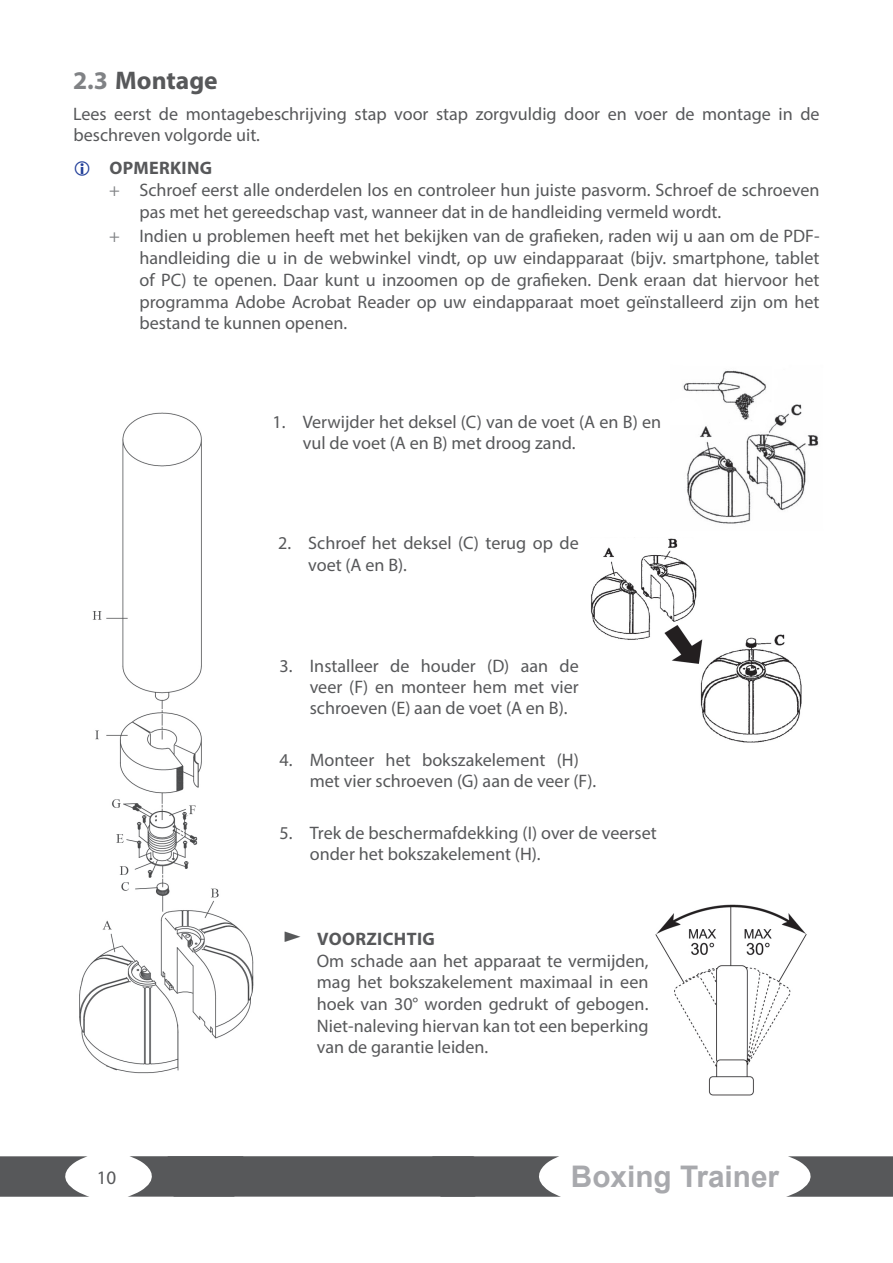
<style>
.page{position:relative;width:893px;height:1263px;background:#fff}
.page>*{position:absolute;margin:0;border:0;box-sizing:border-box;transform-origin:0 0}
.t1{font:700 29.7px "Arial";color:#a8a9ad}
.t2{font:700 25.5px "Myriad Pro";color:#57585a}
.t3{font:19.05px "Myriad Pro";color:#57585a}
.Text_Hinweise{font:18.15px/21.8px "Myriad Pro";color:#57585a}
.t4{font:700 18.15px "Myriad Pro";letter-spacing:.02em;color:#57585a}
.s1{color:#808285}
</style>
<div class="page">
<img style="left:683px;top:370px;width:136px;height:154px">
<img style="left:591px;top:538px;width:211px;height:205px">
<img style="left:79px;top:412px;width:175px;height:662px">
<img style="left:655px;top:904px;width:152px;height:192px">
<svg style="left:0;top:1156px;width:89px;height:41px"></svg>
<svg style="left:786px;top:1156px;width:107px;height:41px"></svg>
<svg style="left:128px;top:1156px;width:433px;height:41px;background:#656667"></svg>
<p class="t2" style="left:73px;top:64px;width:146px"><span class="s1">2.3</span> Montage</p>
<p class="Text_Hinweise" style="left:73px;top:103px;width:748px;line-height:21.3px">Lees eerst de montagebeschrijving stap voor stap zorgvuldig door en voer de montage in de beschreven volgorde uit.</p>
<p class="t4" style="left:109px;top:156px;width:104px">OPMERKING</p>
<p class="Text_Hinweise" style="left:139px;top:179px;width:682px;text-indent:-30px"><span class="s1">+</span> Schroef eerst alle onderdelen los en controleer hun juiste pasvorm. Schroef de schroeven pas met het gereedschap vast, wanneer dat in de handleiding vermeld wordt.</p>
<p class="Text_Hinweise" style="left:139px;top:225px;width:682px;text-align:justify;text-indent:-30px"><span class="s1">+</span> Indien u problemen heeft met het bekijken van de grafieken, raden wij u aan om de PDF&shy;handleiding die u in de webwinkel vindt, op uw eindapparaat (bijv. smartphone, tablet of PC) te openen. Daar kunt u inzoomen op de grafieken. Denk eraan dat hiervoor het programma Adobe Acrobat Reader op uw eindapparaat moet geïnstalleerd zijn om het bestand te kunnen openen.</p>
<p class="Text_Hinweise" style="left:303px;top:411px;width:360px;line-height:21.3px;text-indent:-30px">1. Verwijder het deksel (C) van de voet (A en B) en vul de voet (A en B) met droog zand.</p>
<p class="Text_Hinweise" style="left:308px;top:532px;width:272px;line-height:21.3px;text-indent:-30px">2. Schroef het deksel (C) terug op de voet (A en B).</p>
<p class="Text_Hinweise" style="left:310px;top:655px;width:271px;line-height:21.3px;text-align:justify;text-indent:-30px">3. Installeer de houder (D) aan de veer (F) en monteer hem met vier schroeven (E) aan de voet (A en B).</p>
<p class="Text_Hinweise" style="left:310px;top:749px;width:288px;line-height:21.3px;text-indent:-30px">4. Monteer het bokszakelement (H) met vier schroeven (G) aan de veer (F).</p>
<p class="Text_Hinweise" style="left:310px;top:822px;width:348px;line-height:21.3px;text-indent:-30px">5. Trek de beschermafdekking (I) over de veerset onder het bokszakelement (H).</p>
<p class="t4" style="left:317px;top:927px;width:119px">VOORZICHTIG</p>
<p class="Text_Hinweise" style="left:317px;top:949px;width:333px;text-align:justify">Om schade aan het apparaat te vermijden, mag het bokszakelement maximaal in een hoek van 30° worden gedrukt of gebogen.<br>Niet-naleving hiervan kan tot een beperking van de garantie leiden.</p>
<p class="t3" style="left:97px;top:1166px;width:21px">10</p>
<h1 class="t1" style="left:571px;top:1155px;width:210px">Boxing Trainer</h1>
</div>
